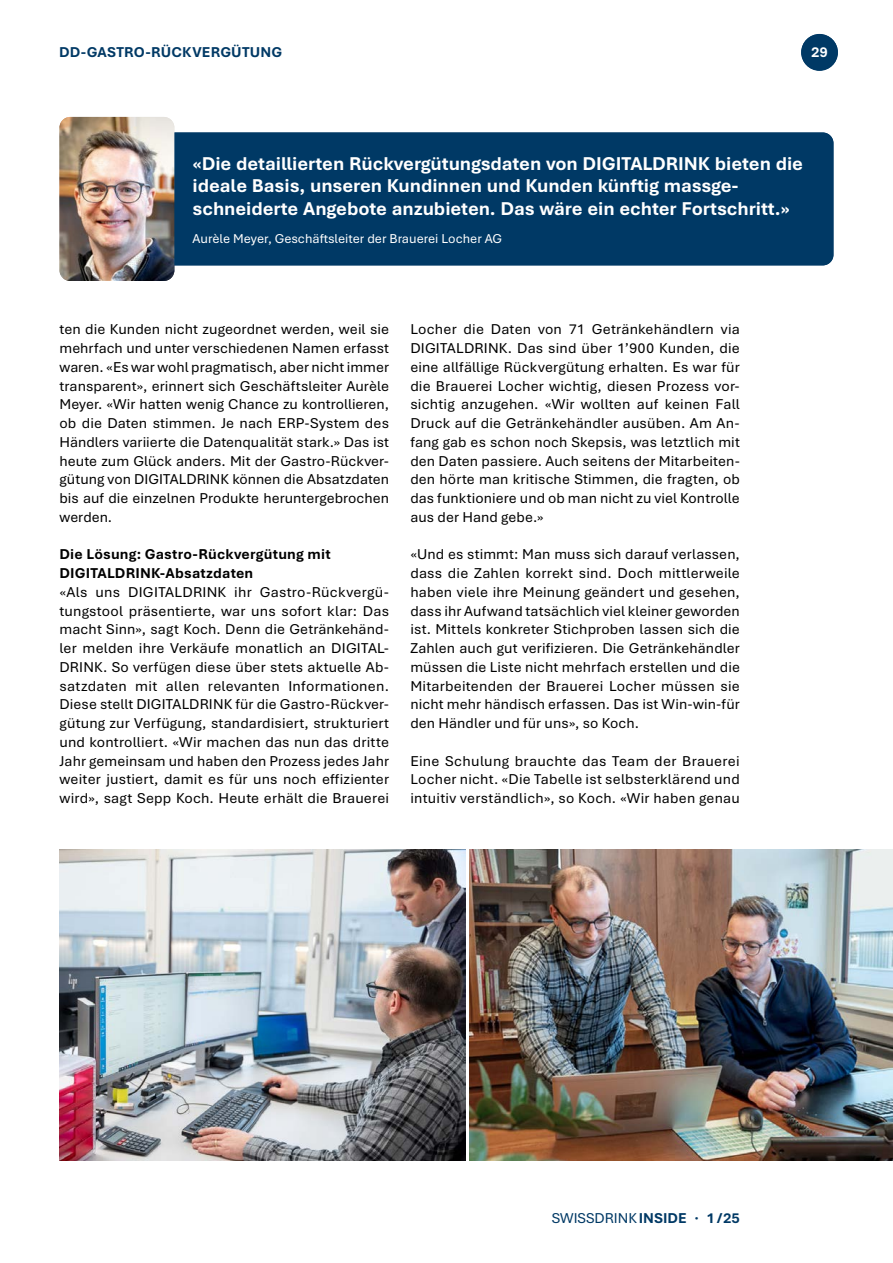
<style>
.page{position:relative;width:893px;height:1263px;background:#fff}
.page>*{position:absolute;margin:0;border:0;box-sizing:border-box;transform-origin:0 0}
.t1{font:700 19.5px/22.5px "Bierstadt";letter-spacing:-.005em;color:#fff}
.Fliesstext{font:15px/18.8px "Bierstadt";letter-spacing:.01em;color:#000;text-align:justify}
.Fliesstext-2{font:700 15px/18.8px "Bierstadt";letter-spacing:.01em;color:#000}
.Rubriktitel{font:700 15px "Bierstadt";letter-spacing:.01em;color:#003965}
.t2{font:700 15px "Bierstadt";color:#fff}
.t3{font:13.5px "Bierstadt";color:#fff}
.s1{font-weight:400}
</style>
<div class="page">
<div style="left:801px;top:34px;width:37px;height:37px;background:#003965;border-radius:50%"></div>
<img style="left:470px;top:849px;width:423px;height:312px">
<img style="left:60px;top:117px;width:114px;height:164px">
<div style="left:120px;top:133px;width:713px;height:132px;background:#003965;border-radius:11px"></div>
<img style="left:60px;top:849px;width:406px;height:312px">
<p class="Rubriktitel" style="left:59px;top:44px;width:225px">DD-GASTRO-RÜCKVERGÜTUNG</p>
<p class="t2" style="left:811px;top:44px;width:18px">29<sup>29</sup></p>
<p class="t1" style="left:193px;top:153px;width:612px">«Die detaillierten Rückvergütungsdaten von DIGITALDRINK bieten die ideale Basis, unseren Kundinnen und Kunden künftig massge&shy;schneiderte Angebote anzubieten. Das wäre ein echter Fortschritt.»</p>
<p class="t3" style="left:193px;top:231px;width:311px">Aurèle Meyer, Geschäftsleiter der Brauerei Locher AG</p>
<p class="Fliesstext" style="left:60px;top:320px;width:331px">ten die Kunden nicht zugeordnet werden, weil sie mehrfach und unter verschiedenen Namen erfasst waren. «Es war wohl pragmatisch, aber nicht immer transparent», erinnert sich Geschäftsleiter Aurèle Meyer. «Wir hatten wenig Chance zu kontrollieren, ob die Daten stimmen. Je nach ERP-System des Händlers variierte die Datenqualität stark.» Das ist heute zum Glück anders. Mit der Gastro-Rückver&shy;gütung von DIGITALDRINK können die Absatzdaten bis auf die einzelnen Produkte heruntergebrochen werden.</p>
<p class="Fliesstext-2" style="left:60px;top:545px;width:273px">Die Lösung: Gastro-Rückvergütung mit<br>DIGITALDRINK-Absatzdaten</p>
<p class="Fliesstext" style="left:60px;top:583px;width:331px">«Als uns DIGITALDRINK ihr Gastro-Rückvergü&shy;tungstool präsentierte, war uns sofort klar: Das macht Sinn», sagt Koch. Denn die Getränkehänd&shy;ler melden ihre Verkäufe monatlich an DIGITAL-DRINK. So verfügen diese über stets aktuelle Ab&shy;satzdaten mit allen relevanten Informationen.<br>Diese stellt DIGITALDRINK für die Gastro-Rückver&shy;gütung zur Verfügung, standardisiert, strukturiert und kontrolliert. «Wir machen das nun das dritte Jahr gemeinsam und haben den Prozess jedes Jahr weiter justiert, damit es für uns noch effizienter wird», sagt Sepp Koch. Heute erhält die Brauerei</p>
<p class="Fliesstext" style="left:410px;top:320px;width:331px">Locher die Daten von 71 Getränkehändlern via DIGITALDRINK. Das sind über 1’900 Kunden, die eine allfällige Rückvergütung erhalten. Es war für die Brauerei Locher wichtig, diesen Prozess vor&shy;sichtig anzugehen. «Wir wollten auf keinen Fall Druck auf die Getränkehändler ausüben. Am An&shy;fang gab es schon noch Skepsis, was letztlich mit den Daten passiere. Auch seitens der Mitarbeiten&shy;den hörte man kritische Stimmen, die fragten, ob das funktioniere und ob man nicht zu viel Kontrolle aus der Hand gebe.»</p>
<p class="Fliesstext" style="left:410px;top:545px;width:331px">«Und es stimmt: Man muss sich darauf verlassen, dass die Zahlen korrekt sind. Doch mittlerweile haben viele ihre Meinung geändert und gesehen, dass ihr Aufwand tatsächlich viel kleiner geworden ist. Mittels konkreter Stichproben lassen sich die Zahlen auch gut verifizieren. Die Getränkehändler müssen die Liste nicht mehrfach erstellen und die Mitarbeitenden der Brauerei Locher müssen sie nicht mehr händisch erfassen. Das ist Win-win-für den Händler und für uns», so Koch.</p>
<p class="Fliesstext" style="left:410px;top:752px;width:331px">Eine Schulung brauchte das Team der Brauerei Locher nicht. «Die Tabelle ist selbsterklärend und intuitiv verständlich», so Koch. «Wir haben genau</p>
<p class="Rubriktitel" style="left:552px;top:1210px;width:190px"><span class="s1">SWISSDRINK</span>INSIDE · 1/25</p>
</div>
